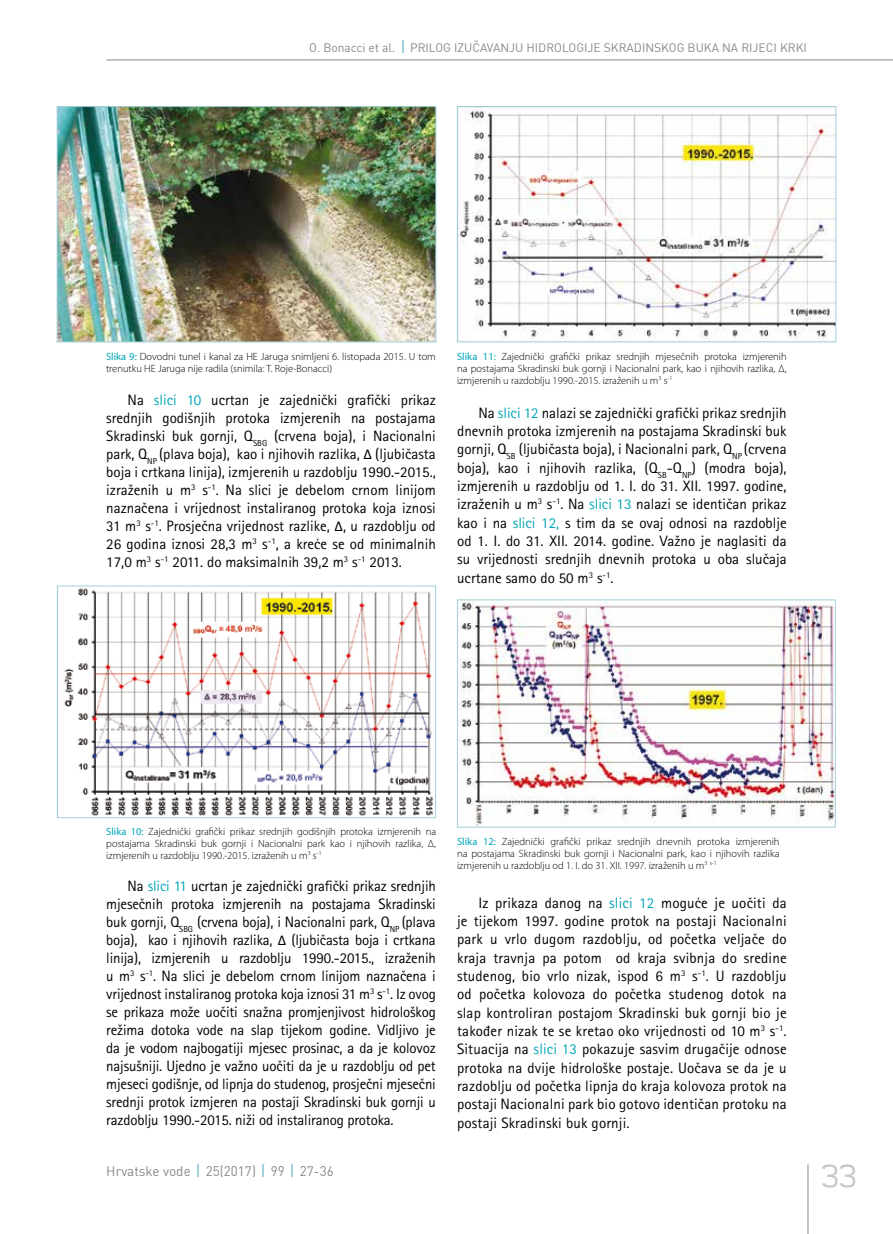
<style>
.page{position:relative;width:893px;height:1234px;background:#fff}
.page>*{position:absolute;margin:0;border:0;box-sizing:border-box;transform-origin:0 0}
.t1{font:300 36px "Teen";color:#c6c7c8}
.t2{font:15px/18px "Rotis Sans Serifklemy";color:#000;text-align:justify}
.t3{font:13.5px "DIN";color:#87888a}
.t4{font:12px "DIN";color:#87888a}
.t5{font:300 10.5px/12px "Myriad Pro";color:#000;text-align:justify}
.s1{font-weight:400;color:#00a5b7}
.s2{color:#00a5b7}
.s3{font-family:"Calibri"}
</style>
<div class="page">
<hr style="left:808px;top:1164px;width:1px;height:69px;background:#87888a">
<hr style="left:106px;top:60px;width:787px;height:1px;background:#87888a">
<svg style="left:198px;top:1164px;width:1px;height:12px"></svg>
<svg style="left:263px;top:1164px;width:1px;height:12px"></svg>
<svg style="left:292px;top:1164px;width:1px;height:12px"></svg>
<svg style="left:402px;top:40px;width:1px;height:13px"></svg>
<img style="left:59px;top:108px;width:375px;height:232px">
<div style="left:57px;top:106px;width:379px;height:236px;border:1px solid #a2d1d9"></div>
<img style="left:64px;top:588px;width:369px;height:227px">
<div style="left:57px;top:585px;width:379px;height:232px;border:1px solid #a2d1d9"></div>
<img style="left:459px;top:108px;width:375px;height:232px">
<div style="left:457px;top:106px;width:379px;height:236px;border:1px solid #a2d1d9"></div>
<img style="left:459px;top:601px;width:375px;height:224px">
<div style="left:457px;top:599px;width:379px;height:228px;border:1px solid #a2d1d9"></div>
<p class="t4" style="left:309px;top:39px;width:499px">O. BONACCI ET AL. PRILOG IZUČAVANJU HIDROLOGIJE SKRADINSKOG BUKA NA RIJECI KRKI</p>
<p class="t5" style="left:106px;top:350px;width:331px"><span class="s1">Slika 9:</span> Dovodni tunel i kanal za HE Jaruga snimljeni 6. listopada 2015. U tom trenutku HE Jaruga nije radila (snimila: T. Roje-Bonacci)</p>
<p class="t2" style="left:106px;top:390px;width:331px;text-indent:21px">Na <span class="s2">slici 10</span> ucrtan je zajednički grafički prikaz srednjih godišnjih protoka izmjerenih na postajama Skradinski buk gornji, Q<sub>SBG</sub> (crvena boja), i Nacionalni park, Q<sub>NP</sub> (plava boja), kao i njihovih razlika, <span class="s3">Δ</span> (ljubičasta boja i crtkana linija), izmjerenih u razdoblju 1990.-2015., izraženih u m<sup>3</sup> s<sup>-1</sup>. Na slici je debelom crnom linijom naznačena i vrijednost instaliranog protoka koja iznosi 31 m<sup>3</sup> s<sup>-1</sup>. Prosječna vrijednost razlike, <span class="s3">Δ</span>, u razdoblju od 26 godina iznosi 28,3 m<sup>3</sup> s<sup>-1</sup>, a kreće se od minimalnih 17,0 m<sup>3</sup> s<sup>-1</sup> 2011. do maksimalnih 39,2 m<sup>3</sup> s<sup>-1</sup> 2013.</p>
<p class="t5" style="left:457px;top:350px;width:331px"><span class="s1">Slika 11:</span> Zajednički grafički prikaz srednjih mjesečnih protoka izmjerenih na postajama Skradinski buk gornji i Nacionalni park, kao i njihovih razlika, Δ, izmjerenih u razdoblju 1990.-2015. izraženih u m<sup>3</sup> s<sup>-1</sup></p>
<p class="t2" style="left:457px;top:403px;width:331px;text-indent:21px">Na <span class="s2">slici 12</span> nalazi se zajednički grafički prikaz srednjih dnevnih protoka izmjerenih na postajama Skradinski buk gornji, Q<sub>SB</sub> (ljubičasta boja), i Nacionalni park, Q<sub>NP</sub> (crvena boja), kao i njihovih razlika, (Q<sub>SB</sub>-Q<sub>NP</sub>) (modra boja), izmjerenih u razdoblju od 1. I. do 31. XII. 1997. godine, izraženih u m<sup>3</sup> s<sup>-1</sup>. Na <span class="s2">slici 13</span> nalazi se identičan prikaz kao i na <span class="s2">slici 12,</span> s tim da se ovaj odnosi na razdoblje od 1. I. do 31. XII. 2014. godine. Važno je naglasiti da su vrijednosti srednjih dnevnih protoka u oba slučaja ucrtane samo do 50 m<sup>3</sup> s<sup>-1</sup>.</p>
<p class="t5" style="left:106px;top:825px;width:331px"><span class="s1">Slika 10:</span> Zajednički grafički prikaz srednjih godišnjih protoka izmjerenih na postajama Skradinski buk gornji i Nacionalni park kao i njihovih razlika, Δ, izmjerenih u razdoblju 1990.-2015. izraženih u m<sup>3</sup> s<sup>-1</sup></p>
<p class="t2" style="left:106px;top:876px;width:331px;text-indent:21px">Na <span class="s2">slici 11</span> ucrtan je zajednički grafički prikaz srednjih mjesečnih protoka izmjerenih na postajama Skradinski buk gornji, Q<sub>SBG</sub> (crvena boja), i Nacionalni park, Q<sub>NP</sub> (plava boja), kao i njihovih razlika, <span class="s3">Δ</span> (ljubičasta boja i crtkana linija), izmjerenih u razdoblju 1990.-2015., izraženih u m<sup>3</sup> s<sup>-1</sup>. Na slici je debelom crnom linijom naznačena i vrijednost instaliranog protoka koja iznosi 31 m<sup>3</sup> s<sup>-1</sup>. Iz ovog se prikaza može uočiti snažna promjenjivost hidrološkog režima dotoka vode na slap tijekom godine. Vidljivo je da je vodom najbogatiji mjesec prosinac, a da je kolovoz najsušniji. Ujedno je važno uočiti da je u razdoblju od pet mjeseci godišnje, od lipnja do studenog, prosječni mjesečni srednji protok izmjeren na postaji Skradinski buk gornji u razdoblju 1990.-2015. niži od instaliranog protoka.</p>
<p class="t3" style="left:106px;top:1161px;width:229px">HRVATSKE VODE 25(2017) 99 27-36</p>
<p class="t5" style="left:457px;top:834px;width:324px"><span class="s1">Slika 12:</span> Zajednički grafički prikaz srednjih dnevnih protoka izmjerenih na postajama Skradinski buk gornji i Nacionalni park, kao i njihovih razlika izmjerenih u razdoblju od 1. I. do 31. XII. 1997. izraženih u m<sup>3</sup> <sup>s-1</sup></p>
<p class="t2" style="left:457px;top:893px;width:331px;text-indent:21px">Iz prikaza danog na <span class="s2">slici 12</span> moguće je uočiti da je tijekom 1997. godine protok na postaji Nacionalni park u vrlo dugom razdoblju, od početka veljače do kraja travnja pa potom od kraja svibnja do sredine studenog, bio vrlo nizak, ispod 6 m<sup>3</sup> s<sup>-1</sup>. U razdoblju od početka kolovoza do početka studenog dotok na slap kontroliran postajom Skradinski buk gornji bio je također nizak te se kretao oko vrijednosti od 10 m<sup>3</sup> s<sup>-1</sup>.<br>Situacija na <span class="s2">slici 13</span> pokazuje sasvim drugačije odnose protoka na dvije hidrološke postaje. Uočava se da je u razdoblju od početka lipnja do kraja kolovoza protok na postaji Nacionalni park bio gotovo identičan protoku na postaji Skradinski buk gornji.</p>
<h1 class="t1" style="left:821px;top:1156px;width:37px">33</h1>
</div>
